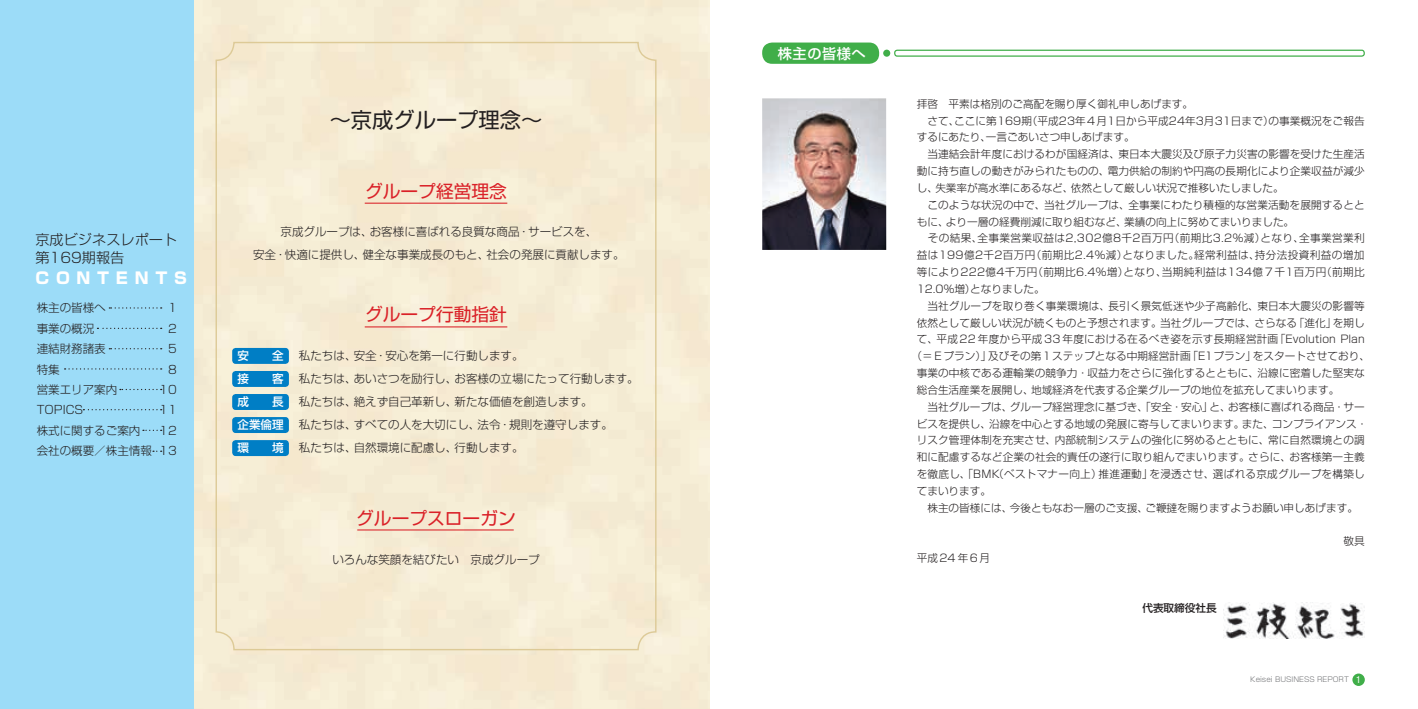
<style>
.page{position:relative;width:1418px;height:709px;background:#fff}
.page>*{position:absolute;margin:0;border:0;box-sizing:border-box;transform-origin:0 0}
.t1{font:21.25px "Shin Go Pro";color:#231f20}
.t2{font:17.75px "Shin Go Pro";color:#da2128}
.t3{font:800 16px "Shin Go Pro";letter-spacing:.42em;color:#fff}
.t4{font:300 14.12px/17.8px "Shin Go Pro";color:#231f20}
.t5{font:500 14.12px "Shin Go Pro";letter-spacing:.04em;color:#fff}
.t6{font:300 11.5px/23px "Shin Go Pro";color:#231f20;text-align:right}
.t7{font:300 10.62px "Shin Go Pro";letter-spacing:.005em;color:#231f20}
.t8{font:300 10.62px "Shin Go Pro";letter-spacing:.035em;color:#231f20}
.t9{font:300 10.62px "Shin Go Pro";letter-spacing:.03em;color:#231f20}
.t10{font:300 10.62px "Shin Go Pro";letter-spacing:.14em;color:#231f20}
.t11{font:500 10.62px "Shin Go Pro";color:#231f20}
.t12{font:300 7.12px "Shin Go Pro";color:#6c6d70}
.s1{font-weight:500;color:#fff}
.s2{font-family:"Helvetica Neue";font-weight:400;font-stretch:condensed;font-size:9.75px;color:#fff}
</style>
<div class="page">
<div style="left:0;top:0;width:195px;height:709px;background:#9cdcf8"></div>
<img style="left:762px;top:98px;width:124px;height:152px">
<hr style="left:365px;top:203px;width:142px;height:1px;background:#da2128">
<hr style="left:365px;top:326px;width:142px;height:1px;background:#da2128">
<hr style="left:357px;top:529px;width:156px;height:1px;background:#da2128">
<svg style="left:153px;top:450px;width:9px;height:2px"></svg>
<svg style="left:143px;top:430px;width:19px;height:1px"></svg>
<svg style="left:120px;top:389px;width:42px;height:1px"></svg>
<svg style="left:109px;top:348px;width:53px;height:1px"></svg>
<svg style="left:109px;top:307px;width:53px;height:1px"></svg>
<svg style="left:97px;top:328px;width:65px;height:1px"></svg>
<svg style="left:65px;top:368px;width:97px;height:1px"></svg>
<svg style="left:83px;top:409px;width:79px;height:1px"></svg>
<img style="left:1223px;top:602px;width:141px;height:36px">
<div style="left:762px;top:43px;width:117px;height:21px;background:#40ae49;border-radius:10px"></div>
<div style="left:894px;top:50px;width:470px;height:7px;border:1px solid #40ae49;border-radius:2px"></div>
<div style="left:883px;top:50px;width:7px;height:7px;background:#40ae49;border-radius:50%"></div>
<div style="left:232px;top:348px;width:57px;height:16px;background:#007ec5;border-radius:4px"></div>
<div style="left:232px;top:371px;width:57px;height:16px;background:#007ec5;border-radius:4px"></div>
<div style="left:232px;top:394px;width:57px;height:16px;background:#007ec5;border-radius:4px"></div>
<div style="left:232px;top:417px;width:57px;height:16px;background:#007ec5;border-radius:4px"></div>
<div style="left:232px;top:440px;width:57px;height:16px;background:#007ec5;border-radius:4px"></div>
<div style="left:1352px;top:673px;width:12px;height:13px;background:#40ae49;border-radius:50%"></div>
<h3 class="t4" style="left:35px;top:229px;width:143px">京成ビジネスレポート第169期報告</h3>
<h3 class="t3" style="left:35px;top:265px;width:153px">CONTENTS</h3>
<p class="t6" style="left:37px;top:295px;width:71px">株主の皆様へ</p>
<p class="t6" style="left:168px;top:295px;width:10px">1</p>
<p class="t6" style="left:37px;top:315px;width:59px">事業の概況</p>
<p class="t6" style="left:168px;top:315px;width:10px">2</p>
<p class="t6" style="left:37px;top:336px;width:71px">連結財務諸表</p>
<p class="t6" style="left:168px;top:336px;width:10px">5</p>
<p class="t6" style="left:37px;top:356px;width:25px">特集</p>
<p class="t6" style="left:168px;top:356px;width:10px">8</p>
<p class="t6" style="left:37px;top:377px;width:82px">営業エリア案内</p>
<p class="t6" style="left:159px;top:377px;width:19px">10</p>
<p class="t6" style="left:37px;top:397px;width:48px">TOPICS</p>
<p class="t6" style="left:159px;top:397px;width:19px">11</p>
<p class="t6" style="left:37px;top:417px;width:105px">株式に関するご案内</p>
<p class="t6" style="left:37px;top:419px;width:141px;line-height:20.4px">12<br>会社の概要／株主情報 13</p>
<h1 class="t1" style="left:330px;top:102px;width:214px">〜京成グループ理念〜</h1>
<h2 class="t2" style="left:365px;top:176px;width:143px">グループ経営理念</h2>
<p class="t6" style="left:253px;top:219px;width:373px;text-align:center">京成グループは、お客様に喜ばれる良質な商品・サービスを、<br>安全・快適に提供し、健全な事業成長のもと、社会の発展に貢献します。</p>
<h2 class="t2" style="left:365px;top:300px;width:143px">グループ行動指針</h2>
<p class="t6" style="left:237px;top:343px;width:403px;text-align:left"><span class="s1">安　　全</span>　 私たちは、安全・安心を第一に行動します。<br><span class="s1">接　　客</span>　 私たちは、あいさつを励行し、お客様の立場にたって行動します。<span class="s1">成　　長</span>　 私たちは、絶えず自己革新し、新たな価値を創造します。<br><span class="s1">企業倫理</span>　 私たちは、すべての人を大切にし、法令・規則を遵守します。<br><span class="s1">環　　境</span>　 私たちは、自然環境に配慮し、行動します。</p>
<h2 class="t2" style="left:356px;top:504px;width:161px">グループスローガン</h2>
<p class="t6" style="left:332px;top:547px;width:209px">いろんな笑顔を結びたい　京成グループ</p>
<h3 class="t5" style="left:778px;top:42px;width:89px">株主の皆様へ</h3>
<p class="t7" style="left:916px;top:95px;width:278px">拝啓　平素は格別のご高配を賜り厚く御礼申しあげます。</p>
<p class="t7" style="left:916px;top:112px;width:449px">　さて、ここに第169期（平成23年４月1日から平成24年3月31日まで）の事業概況をご報告</p>
<p class="t7" style="left:916px;top:129px;width:219px">するにあたり、一言ごあいさつ申しあげます。</p>
<p class="t7" style="left:916px;top:145px;width:449px">　当連結会計年度におけるわが国経済は、東日本大震災及び原子力災害の影響を受けた生産活</p>
<p class="t7" style="left:916px;top:162px;width:449px">動に持ち直しの動きがみられたものの、電力供給の制約や円高の長期化により企業収益が減少</p>
<p class="t7" style="left:916px;top:179px;width:368px">し、失業率が高水準にあるなど、依然として厳しい状況で推移いたしました。</p>
<p class="t7" style="left:916px;top:196px;width:449px">　このような状況の中で、当社グループは、全事業にわたり積極的な営業活動を展開するとと</p>
<p class="t7" style="left:916px;top:213px;width:379px">もに、より一層の経費削減に取り組むなど、業績の向上に努めてまいりました。</p>
<p class="t8" style="left:916px;top:230px;width:449px">　その結果、全事業営業収益は2,302億8千2百万円（前期比3.2％減）となり、全事業営業利</p>
<p class="t8" style="left:916px;top:246px;width:449px">益は199億2千2百万円（前期比2.4％減）となりました。経常利益は、持分法投資利益の増加</p>
<p class="t9" style="left:916px;top:263px;width:449px">等により222億4千万円（前期比6.4％増）となり、当期純利益は134億７千1百万円（前期比</p>
<p class="t7" style="left:916px;top:280px;width:129px">12.0％増）となりました。</p>
<p class="t7" style="left:916px;top:297px;width:449px">　当社グループを取り巻く事業環境は、長引く景気低迷や少子高齢化、東日本大震災の影響等</p>
<p class="t7" style="left:916px;top:314px;width:449px">依然として厳しい状況が続くものと予想されます。当社グループでは、さらなる「進化」を期し</p>
<p class="t7" style="left:916px;top:330px;width:449px">て、平成22 年度から平成33 年度における在るべき姿を示す長期経営計画「Evolution Plan</p>
<p class="t7" style="left:911px;top:347px;width:460px">（＝Ｅプラン）」及びその第１ステップとなる中期経営計画「E1プラン」をスタートさせており、</p>
<p class="t7" style="left:916px;top:364px;width:449px">事業の中核である運輸業の競争力・収益力をさらに強化するとともに、沿線に密着した堅実な</p>
<p class="t7" style="left:916px;top:381px;width:424px">総合生活産業を展開し、地域経済を代表する企業グループの地位を拡充してまいります。</p>
<p class="t7" style="left:916px;top:398px;width:449px">　当社グループは、グループ経営理念に基づき、｢安全・安心｣と、お客様に喜ばれる商品・サー</p>
<p class="t7" style="left:916px;top:415px;width:452px">ビスを提供し、沿線を中心とする地域の発展に寄与してまいります。また、コンプライアンス・</p>
<p class="t7" style="left:916px;top:431px;width:449px">リスク管理体制を充実させ、内部統制システムの強化に努めるとともに、常に自然環境との調</p>
<p class="t7" style="left:916px;top:448px;width:449px">和に配慮するなど企業の社会的責任の遂行に取り組んでまいります。さらに、お客様第一主義</p>
<p class="t7" style="left:916px;top:465px;width:449px">を徹底し、「BMK（ベストマナー向上）推進運動」を浸透させ、選ばれる京成グループを構築し</p>
<p class="t7" style="left:916px;top:482px;width:76px">てまいります。</p>
<p class="t7" style="left:916px;top:499px;width:443px">　株主の皆様には、今後ともなお一層のご支援、ご鞭撻を賜りますようお願い申しあげます。</p>
<p class="t7" style="left:1343px;top:532px;width:23px">敬具</p>
<p class="t10" style="left:916px;top:549px;width:75px">平成24年6月</p>
<p class="t11" style="left:1142px;top:599px;width:76px">代表取締役社長</p>
<p class="t12" style="left:1250px;top:674px;width:112px">Keisei BUSINESS REPORT <span class="s2">1</span></p>
</div>
